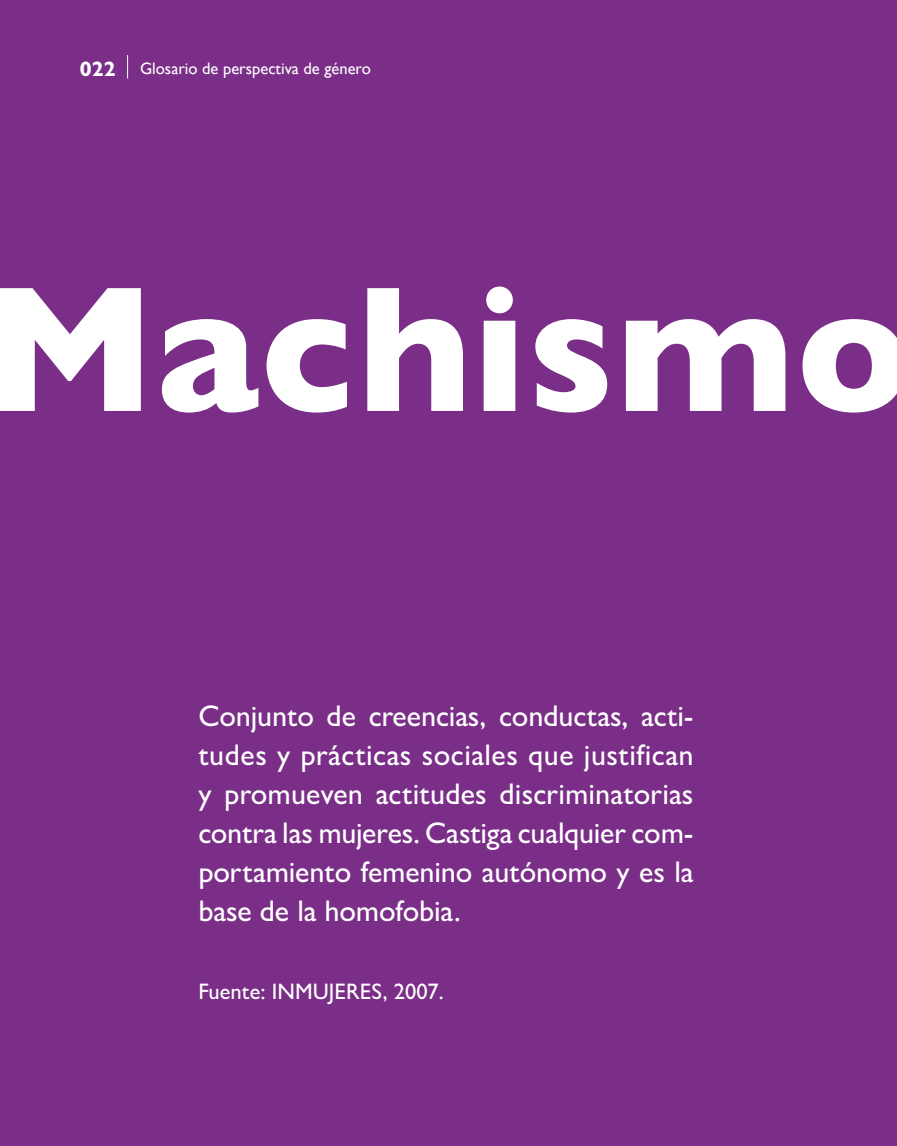
<style>
.page{position:relative;width:897px;height:1146px;background:#fff}
.page>*{position:absolute;margin:0;border:0;box-sizing:border-box;transform-origin:0 0}
.t1{font:800 180px "Gill Sans Nova";letter-spacing:.01em;color:#fff}
.t2{font:500 30px/39px "Gill Sans Nova";letter-spacing:-.005em;color:#fff;text-align:justify}
.t3{font:500 22.5px "Gill Sans Nova";color:#fff}
.t4{font:16.5px "Gill Sans";color:#fff}
.s1{font-family:"Gill Sans Nova";font-weight:700;font-size:21px}
</style>
<div class="page">
<div style="left:0;top:0;width:897px;height:1145px;background:#7a2e87"></div>
<svg style="left:127px;top:55px;width:1px;height:23px"></svg>
<p class="t4" style="left:80px;top:59px;width:292px"><span class="s1">022</span> Glosario de perspectiva de género</p>
<p class="t1" style="left:-14px;top:237px;width:927px">Machismo</p>
<p class="t2" style="left:198px;top:696px;width:497px">Conjunto de creencias, conductas, acti&shy;tudes y prácticas sociales que justifican y promueven actitudes discriminatorias contra las mujeres. Castiga cualquier com&shy;portamiento femenino autónomo y es la base de la homofobia.</p>
<p class="t3" style="left:198px;top:977px;width:247px">Fuente: INMUJERES, 2007.</p>
</div>
